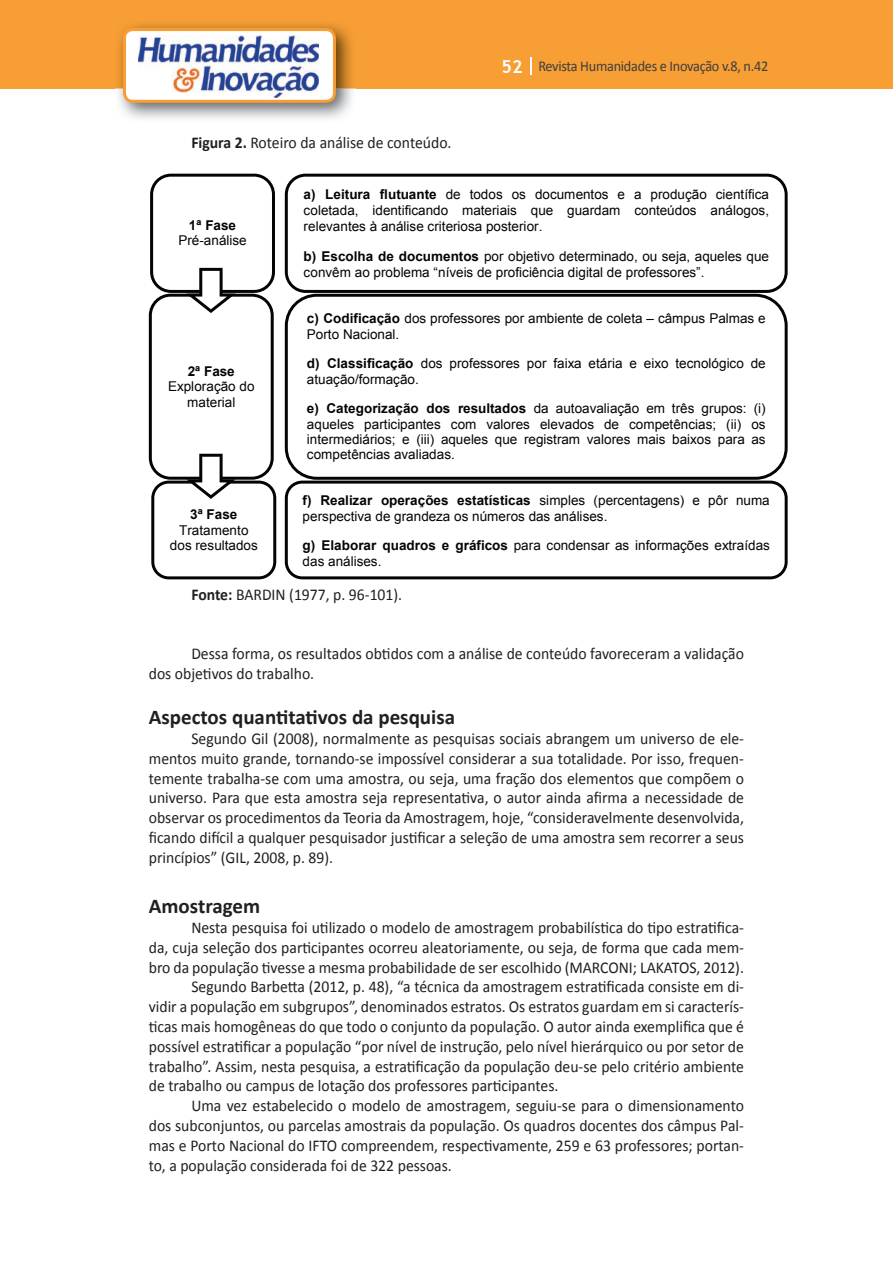
<style>
.page{position:relative;width:893px;height:1263px;background:#fff}
.page>*{position:absolute;margin:0;border:0;box-sizing:border-box;transform-origin:0 0}
.t1{font:700 21px "Calibri";color:#231f20}
.t2{font:16.5px/19.8px "Calibri";color:#231f20;scale:.95 1}
.t3{font:15px "Calibri";letter-spacing:-.02em;color:#3e3e3f;scale:.95 1}
.t4{font:13.5px/15.9px "Arial";letter-spacing:.005em;color:#040503}
.t5{font:700 13.5px "Arial";letter-spacing:.005em;color:#040503}
.s1{font-weight:700}
.s2{font-family:"Trebuchet MS";font-weight:700;font-size:18px;color:#fff}
</style>
<div class="page">
<div style="left:0;top:0;width:893px;height:88px;background:#f79e34"></div>
<svg style="left:530px;top:57px;width:2px;height:18px"></svg>
<img style="left:115px;top:24px;width:241px;height:95px">
<svg style="left:123px;top:28px;width:213px;height:75px"></svg>
<svg style="left:285px;top:174px;width:503px;height:119px"></svg>
<svg style="left:285px;top:294px;width:503px;height:186px"></svg>
<svg style="left:285px;top:481px;width:503px;height:98px"></svg>
<svg style="left:149px;top:174px;width:127px;height:405px"></svg>
<p class="t2" style="left:191px;top:133px;width:275px"><span class="s1">Figura 2.</span> Roteiro da análise de conteúdo.</p>
<p class="t3" style="left:501px;top:57px;width:282px"><span class="s2">52</span> Revista Humanidades e Inovação v.8, n.42</p>
<p class="t5" style="left:189px;top:216px;width:49px">1ª Fase</p>
<p class="t4" style="left:178px;top:233px;width:70px">Pré-análise</p>
<p class="t5" style="left:188px;top:362px;width:49px">2ª Fase</p>
<p class="t4" style="left:168px;top:379px;width:88px;line-height:15.3px;text-align:center">Exploração do material</p>
<p class="t4" style="left:304px;top:187px;width:467px;text-align:justify"><span class="s1">a) Leitura flutuante</span> de todos os documentos e a produção científica coletada, identificando materiais que guardam conteúdos análogos, relevantes à análise criteriosa posterior.</p>
<p class="t4" style="left:304px;top:249px;width:467px"><span class="s1">b) Escolha de documentos</span> por objetivo determinado, ou seja, aqueles que convêm ao problema “níveis de proficiência digital de professores”.</p>
<p class="t4" style="left:307px;top:310px;width:460px"><span class="s1">c) Codificação</span> dos professores por ambiente de coleta – câmpus Palmas e<br>Porto Nacional.</p>
<p class="t4" style="left:307px;top:355px;width:460px"><span class="s1">d) Classificação</span> dos professores por faixa etária e eixo tecnológico de atuação/formação.</p>
<p class="t4" style="left:307px;top:400px;width:460px;text-align:justify"><span class="s1">e) Categorização dos resultados</span> da autoavaliação em três grupos: (i) aqueles participantes com valores elevados de competências; (ii) os intermediários; e (iii) aqueles que registram valores mais baixos para as competências avaliadas.</p>
<p class="t4" style="left:303px;top:493px;width:469px"><span class="s1">f) Realizar operações estatísticas</span> simples (percentagens) e pôr numa perspectiva de grandeza os números das análises.</p>
<p class="t4" style="left:303px;top:537px;width:469px"><span class="s1">g) Elaborar quadros e gráficos</span> para condensar as informações extraídas das análises.</p>
<p class="t2" style="left:191px;top:585px;width:223px"><span class="s1">Fonte:</span> BARDIN (1977, p. 96-101).</p>
<p class="t5" style="left:190px;top:505px;width:49px">3ª Fase</p>
<p class="t4" style="left:170px;top:523px;width:89px;line-height:15.1px;text-align:center">Tratamento dos resultados</p>
<p class="t2" style="left:149px;top:644px;width:628px;text-indent:43px">Dessa forma, os resultados obtidos com a análise de conteúdo favoreceram a validação dos objetivos do trabalho.</p>
<p class="t1" style="left:149px;top:704px;width:308px">Aspectos quantitativos da pesquisa</p>
<p class="t2" style="left:149px;top:729px;width:628px;text-align:justify;text-indent:43px">Segundo Gil (2008), normalmente as pesquisas sociais abrangem um universo de ele&shy;mentos muito grande, tornando-se impossível considerar a sua totalidade. Por isso, frequen&shy;temente trabalha-se com uma amostra, ou seja, uma fração dos elementos que compõem o universo. Para que esta amostra seja representativa, o autor ainda afirma a necessidade de observar os procedimentos da Teoria da Amostragem, hoje, “consideravelmente desenvolvida, ficando difícil a qualquer pesquisador justificar a seleção de uma amostra sem recorrer a seus princípios” (GIL, 2008, p. 89).</p>
<p class="t1" style="left:149px;top:893px;width:113px">Amostragem</p>
<p class="t2" style="left:191px;top:918px;width:583px">Nesta pesquisa foi utilizado o modelo de amostragem probabilística do tipo estratifica-</p>
<p class="t2" style="left:149px;top:937px;width:628px">da, cuja seleção dos participantes ocorreu aleatoriamente, ou seja, de forma que cada mem-</p>
<p class="t2" style="left:149px;top:957px;width:628px">bro da população tivesse a mesma probabilidade de ser escolhido (MARCONI; LAKATOS, 2012).</p>
<p class="t2" style="left:191px;top:977px;width:583px">Segundo Barbetta (2012, p. 48), “a técnica da amostragem estratificada consiste em di-</p>
<p class="t2" style="left:149px;top:997px;width:628px">vidir a população em subgrupos”, denominados estratos. Os estratos guardam em si caracterís-</p>
<p class="t2" style="left:149px;top:1017px;width:628px">ticas mais homogêneas do que todo o conjunto da população. O autor ainda exemplifica que é</p>
<p class="t2" style="left:149px;top:1036px;width:628px">possível estratificar a população “por nível de instrução, pelo nível hierárquico ou por setor de</p>
<p class="t2" style="left:149px;top:1056px;width:628px">trabalho”. Assim, nesta pesquisa, a estratificação da população deu-se pelo critério ambiente</p>
<p class="t2" style="left:149px;top:1076px;width:433px">de trabalho ou campus de lotação dos professores participantes.</p>
<p class="t2" style="left:191px;top:1096px;width:583px">Uma vez estabelecido o modelo de amostragem, seguiu-se para o dimensionamento</p>
<p class="t2" style="left:149px;top:1116px;width:628px">dos subconjuntos, ou parcelas amostrais da população. Os quadros docentes dos câmpus Pal-</p>
<p class="t2" style="left:149px;top:1135px;width:628px">mas e Porto Nacional do IFTO compreendem, respectivamente, 259 e 63 professores; portan-</p>
<p class="t2" style="left:149px;top:1155px;width:321px">to, a população considerada foi de 322 pessoas.</p>
</div>
